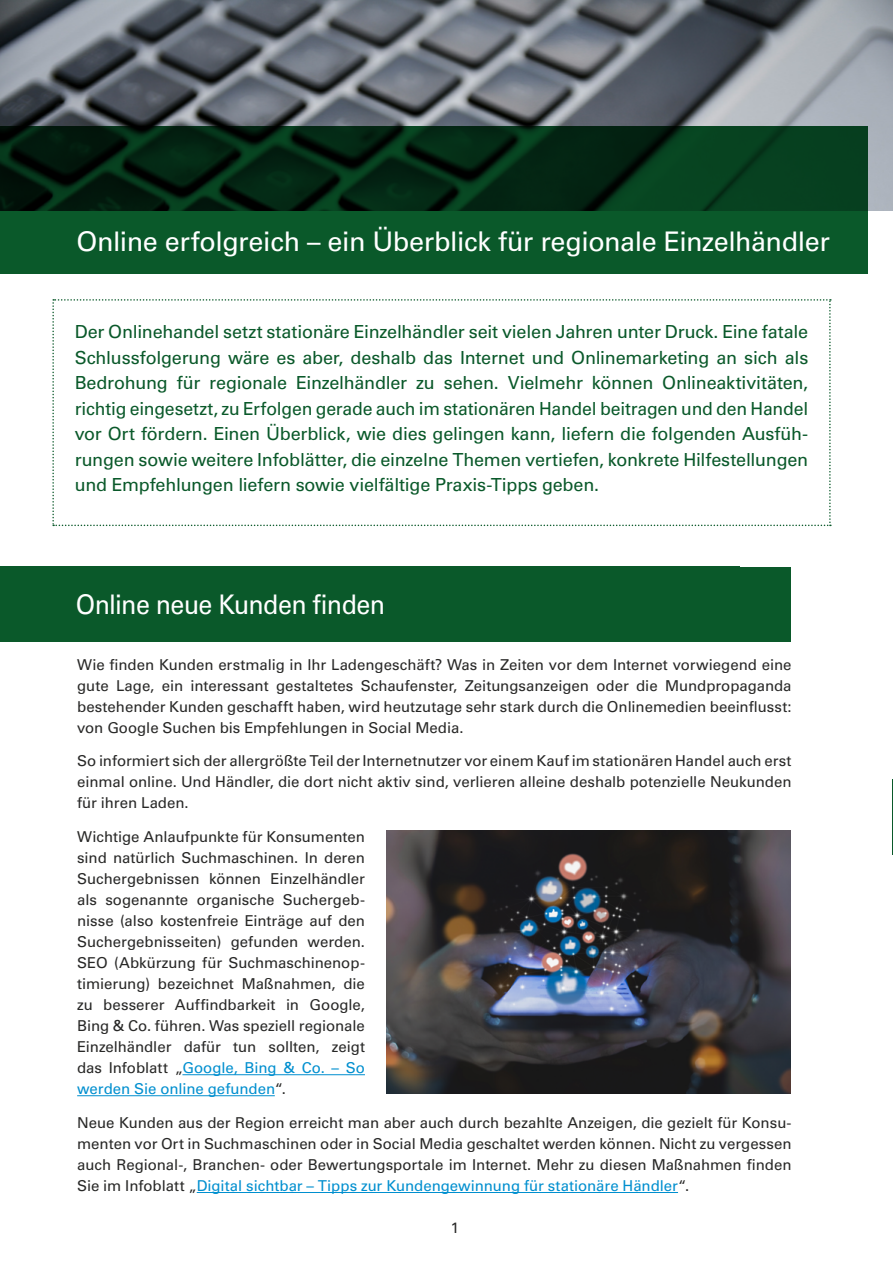
<style>
.page{position:relative;width:893px;height:1263px;background:#fff}
.page>*{position:absolute;margin:0;border:0;box-sizing:border-box;transform-origin:0 0}
.t1{font:27px "Univers LT Std";letter-spacing:-.02em;color:#fff}
.t2{font:27px "Univers LT Std";letter-spacing:-.02em;color:#fff;scale:.93 1}
.t3{font:18px/25.5px "Univers LT Std";letter-spacing:-.01em;color:#0a592a;text-align:justify}
.t4{font:15px/21px "Univers LT Std";color:#282827;text-align:justify}
.s1{color:#008fcf}
</style>
<div class="page">
<img style="left:0;top:0;width:893px;height:210px">
<svg style="left:0;top:127px;width:867px;height:147px;background:#063e1e"></svg>
<svg style="left:52px;top:299px;width:779px;height:227px"></svg>
<hr style="left:182px;top:1074px;width:183px;height:1px;background:#008fcf">
<hr style="left:77px;top:1095px;width:198px;height:1px;background:#008fcf">
<hr style="left:197px;top:1192px;width:481px;height:1px;background:#008fcf">
<div style="left:0;top:567px;width:739px;height:75px;background:#0a592a"></div>
<div style="left:76px;top:567px;width:714px;height:75px;background:#0a592a"></div>
<hr style="left:892px;top:779px;width:1px;height:75px;background:#0a592a">
<img style="left:386px;top:831px;width:404px;height:262px">
<h1 class="t1" style="left:77px;top:226px;width:755px">Online erfolgreich – ein Überblick für regionale Einzelhändler</h1>
<p class="t3" style="left:75px;top:319px;width:735px">Der Onlinehandel setzt stationäre Einzelhändler seit vielen Jahren unter Druck. Eine fatale Schlussfolgerung wäre es aber, deshalb das Internet und Onlinemarketing an sich als Bedrohung für regionale Einzelhändler zu sehen. Vielmehr können Onlineaktivitäten, richtig eingesetzt, zu Erfolgen gerade auch im stationären Handel beitragen und den Handel vor Ort fördern. Einen Überblick, wie dies gelingen kann, liefern die folgenden Ausfüh&shy;rungen sowie weitere Infoblätter, die einzelne Themen vertiefen, konkrete Hilfestellungen und Empfehlungen liefern sowie vielfältige Praxis-Tipps geben.</p>
<h1 class="t2" style="left:76px;top:589px;width:334px">Online neue Kunden finden</h1>
<p class="t4" style="left:77px;top:654px;width:716px">Wie finden Kunden erstmalig in Ihr Ladengeschäft? Was in Zeiten vor dem Internet vorwiegend eine gute Lage, ein interessant gestaltetes Schaufenster, Zeitungsanzeigen oder die Mundpropaganda bestehender Kunden geschafft haben, wird heutzutage sehr stark durch die Onlinemedien beeinflusst: von Google Suchen bis Empfehlungen in Social Media.</p>
<p class="t4" style="left:77px;top:751px;width:716px">So informiert sich der allergrößte Teil der Internetnutzer vor einem Kauf im stationären Handel auch erst einmal online. Und Händler, die dort nicht aktiv sind, verlieren alleine deshalb potenzielle Neukunden für ihren Laden.</p>
<p class="t4" style="left:77px;top:826px;width:289px">Wichtige Anlaufpunkte für Konsumenten sind natürlich Suchmaschinen. In deren Suchergebnissen können Einzelhändler als sogenannte organische Suchergeb&shy;nisse (also kostenfreie Einträge auf den Suchergebnisseiten) gefunden werden.<br>SEO (Abkürzung für Suchmaschinenop&shy;timierung) bezeichnet Maßnahmen, die zu besserer Auffindbarkeit in Google, Bing &amp; Co. führen. Was speziell regionale Einzelhändler dafür tun sollten, zeigt das Infoblatt „<span class="s1">Google, Bing &amp; Co. – So werden Sie online gefunden</span>“.</p>
<p class="t4" style="left:77px;top:1112px;width:716px">Neue Kunden aus der Region erreicht man aber auch durch bezahlte Anzeigen, die gezielt für Konsu&shy;menten vor Ort in Suchmaschinen oder in Social Media geschaltet werden können. Nicht zu vergessen auch Regional-, Branchen- oder Bewertungsportale im Internet. Mehr zu diesen Maßnahmen finden Sie im Infoblatt „<span class="s1">Digital sichtbar – Tipps zur Kundengewinnung für stationäre Händler</span>“.</p>
<p class="t4" style="left:451px;top:1217px;width:10px">1</p>
</div>
